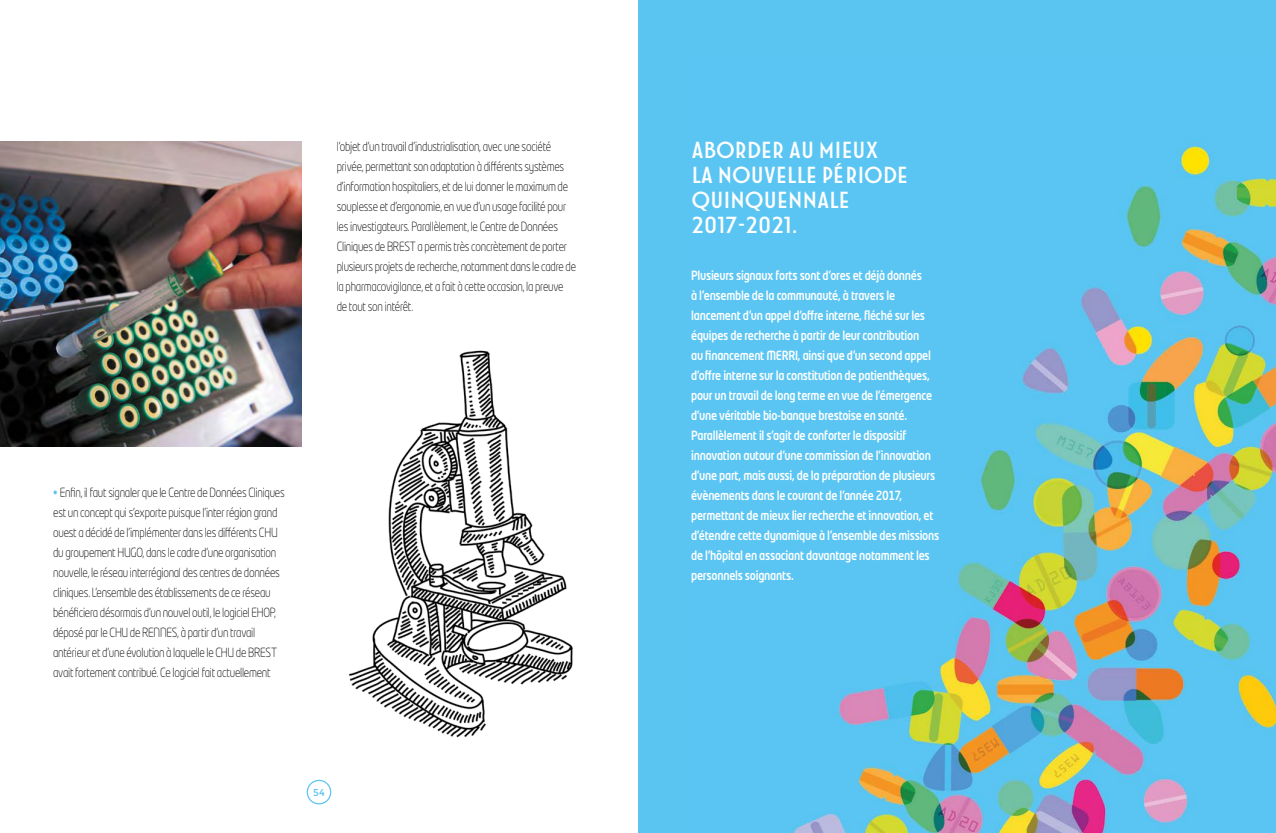
<style>
.page{position:relative;width:1276px;height:833px;background:#fff}
.page>*{position:absolute;margin:0;border:0;box-sizing:border-box;transform-origin:0 0}
.t1{font:25px/25px "FIATADVERT01 A";letter-spacing:-.04em;color:#fff}
.t2{font:300 12.5px/20px "Neo Tech Std";letter-spacing:-.025em;color:#000;scale:.85 1}
.t3{font:500 12.5px/20px "Neo Tech Std";letter-spacing:-.02em;color:#fff;scale:.85 1}
.t4{font:10px "Montserrat";color:#5bc5f2}
.s1{color:#5bc5f2}
</style>
<div class="page">
<div style="left:638px;top:0;width:638px;height:833px;background:#5bc5f2"></div>
<div style="left:307px;top:780px;width:24px;height:24px;border:1px solid #5bc5f2;border-radius:50%"></div>
<img style="left:792px;top:140px;width:484px;height:693px">
<img style="left:348px;top:350px;width:225px;height:388px">
<img style="left:0;top:142px;width:301px;height:304px">
<p class="t2" style="left:53px;top:482px;width:274px"><span class="s1">•</span> Enfin, il faut signaler que le Centre de Données Cliniques est un concept qui s’exporte puisque l’inter région grand ouest a décidé de l’implémenter dans les différents CHU du groupement HUGO, dans le cadre d’une organisation nouvelle, le réseau interrégional des centres de données cliniques. L’ensemble des établissements de ce réseau bénéficiera désormais d’un nouvel outil, le logiciel EHOP, déposé par le CHU de RENNES, à partir d’un travail antérieur et d’une évolution à laquelle le CHU de BREST avait fortement contribué. Ce logiciel fait actuellement</p>
<p class="t2" style="left:337px;top:137px;width:283px">l’objet d’un travail d’industrialisation, avec une société privée, permettant son adaptation à différents systèmes d’information hospitaliers, et de lui donner le maximum de souplesse et d’ergonomie, en vue d’un usage facilité pour les investigateurs. Parallèlement, le Centre de Données Cliniques de BREST a permis très concrètement de porter plusieurs projets de recherche, notamment dans le cadre de la pharmacovigilance, et a fait à cette occasion, la preuve de tout son intérêt.</p>
<h1 class="t1" style="left:691px;top:138px;width:219px">ABORDER AU MIEUX<br>LA NOUVELLE PÉRIODE<br>QUINQUENNALE<br>2017-2021.</h1>
<p class="t3" style="left:691px;top:265px;width:293px">Plusieurs signaux forts sont d’ores et déjà donnés<br>à l’ensemble de la communauté, à travers le lancement d’un appel d’offre interne, fléché sur les équipes de recherche à partir de leur contribution<br>au financement MERRI, ainsi que d’un second appel d’offre interne sur la constitution de patienthèques, pour un travail de long terme en vue de l’émergence d’une véritable bio-banque brestoise en santé.<br>Parallèlement il s’agit de conforter le dispositif innovation autour d’une commission de l’innovation d’une part, mais aussi, de la préparation de plusieurs évènements dans le courant de l’année 2017, permettant de mieux lier recherche et innovation, et d’étendre cette dynamique à l’ensemble des missions de l’hôpital en associant davantage notamment les personnels soignants.</p>
<p class="t4" style="left:313px;top:786px;width:13px">54</p>
</div>
